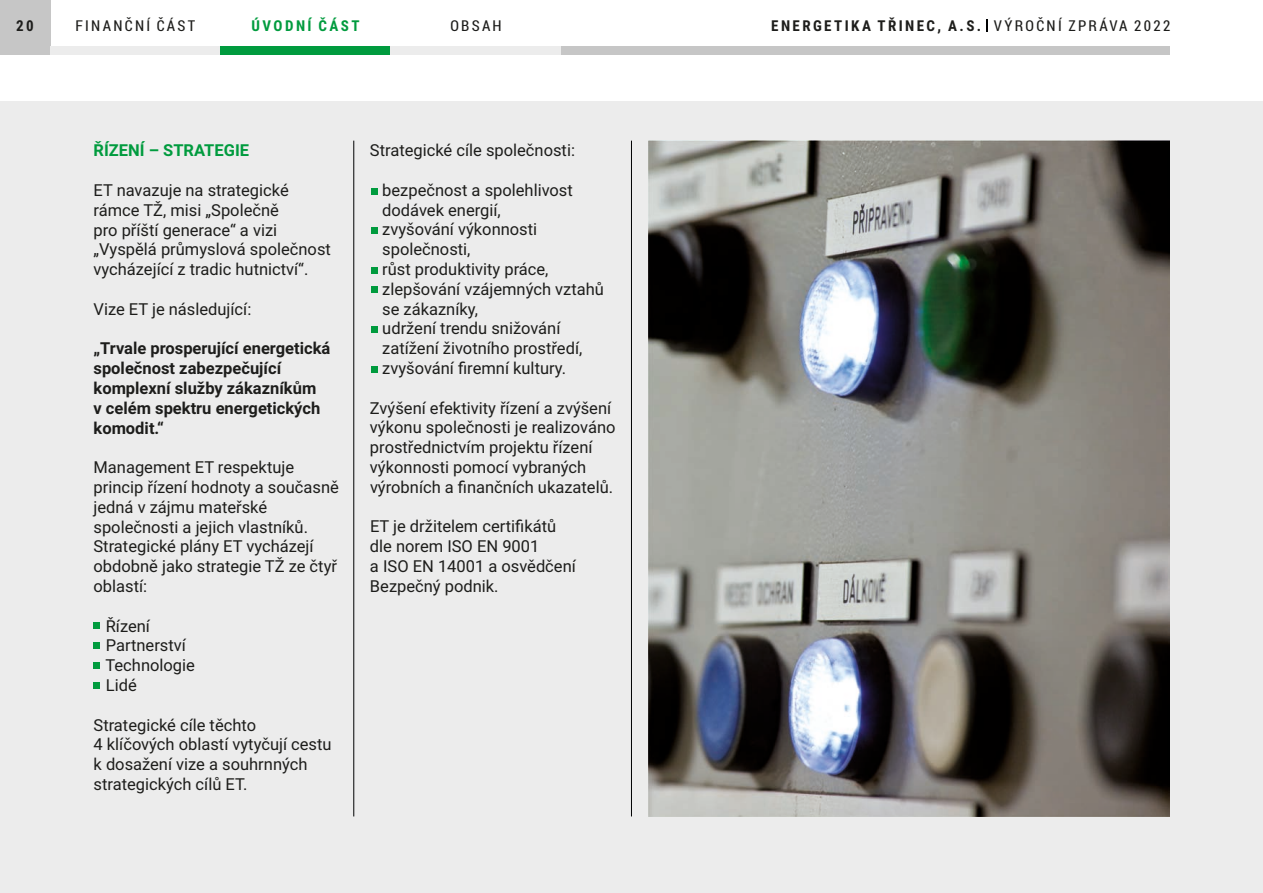
<style>
.page{position:relative;width:1263px;height:893px;background:#fff}
.page>*{position:absolute;margin:0;border:0;box-sizing:border-box;transform-origin:0 0}
.t1{font:16.5px/19.8px "Roboto";color:#1d1d1b}
.t2{font:700 16.5px/19.8px "Roboto";color:#1d1d1b}
.t3{font:700 16.5px "Roboto";color:#009b3e}
.t4{font:700 15px "Roboto Condensed";letter-spacing:.16em;color:#1d1d1b}
.t5{font:15px "Roboto Condensed";letter-spacing:.155em;color:#1d1d1b}
.t6{font:700 15px "Roboto Condensed";letter-spacing:.16em;color:#009b3e}
.s1{font-weight:400}
</style>
<div class="page">
<div style="left:0;top:102px;width:1263px;height:791px;background:#ececec"></div>
<hr style="left:353px;top:141px;width:1px;height:675px;background:#010203">
<hr style="left:631px;top:141px;width:1px;height:675px;background:#010203">
<img style="left:649px;top:140px;width:520px;height:677px">
<div style="left:94px;top:642px;width:6px;height:7px;background:#009b3e"></div>
<svg style="left:94px;top:623px;width:6px;height:6px"></svg>
<svg style="left:94px;top:662px;width:6px;height:6px"></svg>
<svg style="left:94px;top:682px;width:6px;height:6px"></svg>
<div style="left:371px;top:188px;width:7px;height:6px;background:#009b3e"></div>
<div style="left:371px;top:227px;width:7px;height:7px;background:#009b3e"></div>
<div style="left:371px;top:267px;width:7px;height:6px;background:#009b3e"></div>
<div style="left:371px;top:287px;width:7px;height:6px;background:#009b3e"></div>
<div style="left:371px;top:326px;width:7px;height:7px;background:#009b3e"></div>
<div style="left:371px;top:366px;width:7px;height:6px;background:#009b3e"></div>
<div style="left:0;top:0;width:51px;height:55px;background:#c6c6c6"></div>
<div style="left:51px;top:47px;width:170px;height:8px;background:#ececec"></div>
<div style="left:221px;top:47px;width:170px;height:8px;background:#009b3e"></div>
<div style="left:391px;top:47px;width:170px;height:8px;background:#ececec"></div>
<div style="left:561px;top:47px;width:609px;height:8px;background:#c6c6c6"></div>
<svg style="left:987px;top:19px;width:1px;height:13px"></svg>
<p class="t4" style="left:16px;top:20px;width:19px">20</p>
<p class="t5" style="left:75px;top:15px;width:121px">FINANČNÍ ČÁST</p>
<p class="t6" style="left:252px;top:20px;width:109px">ÚVODNÍ ČÁST</p>
<p class="t5" style="left:450px;top:15px;width:53px">OBSAH</p>
<p class="t4" style="left:771px;top:20px;width:401px">ENERGETIKA TŘINEC, A.S. <span class="s1">VÝROČNÍ ZPRÁVA 2022</span></p>
<p class="t3" style="left:94px;top:144px;width:157px">ŘÍZENÍ – STRATEGIE</p>
<p class="t1" style="left:94px;top:182px;width:239px">ET navazuje na strategické rámce TŽ, misi „Společně<br>pro příští generace“ a vizi „Vyspělá průmyslová společnost vycházející z tradic hutnictví“.</p>
<p class="t1" style="left:94px;top:301px;width:159px">Vize ET je následující:</p>
<p class="t2" style="left:94px;top:340px;width:238px">„Trvale prosperující energetická společnost zabezpečující komplexní služby zákazníkům<br>v celém spektru energetických komodit.“</p>
<p class="t1" style="left:94px;top:459px;width:247px">Management ET respektuje princip řízení hodnoty a současně jedná v zájmu mateřské společnosti a jejich vlastníků.<br>Strategické plány ET vycházejí obdobně jako strategie TŽ ze čtyř oblastí:</p>
<p class="t1" style="left:105px;top:617px;width:91px">Řízení<br>Partnerství<br>Technologie<br>Lidé</p>
<p class="t1" style="left:94px;top:716px;width:240px">Strategické cíle těchto<br>4 klíčových oblastí vytyčují cestu k dosažení vize a souhrnných strategických cílů ET.</p>
<p class="t1" style="left:370px;top:142px;width:207px">Strategické cíle společnosti:</p>
<p class="t1" style="left:382px;top:182px;width:223px">bezpečnost a spolehlivost dodávek energií,<br>zvyšování výkonnosti společnosti,<br>růst produktivity práce, zlepšování vzájemných vztahů se zákazníky,<br>udržení trendu snižování zatížení životního prostředí, zvyšování firemní kultury.</p>
<p class="t1" style="left:370px;top:400px;width:247px">Zvýšení efektivity řízení a zvýšení výkonu společnosti je realizováno prostřednictvím projektu řízení výkonnosti pomocí vybraných výrobních a finančních ukazatelů.</p>
<p class="t1" style="left:370px;top:518px;width:207px">ET je držitelem certifikátů dle norem ISO EN 9001<br>a ISO EN 14001 a osvědčení<br>Bezpečný podnik.</p>
</div>
